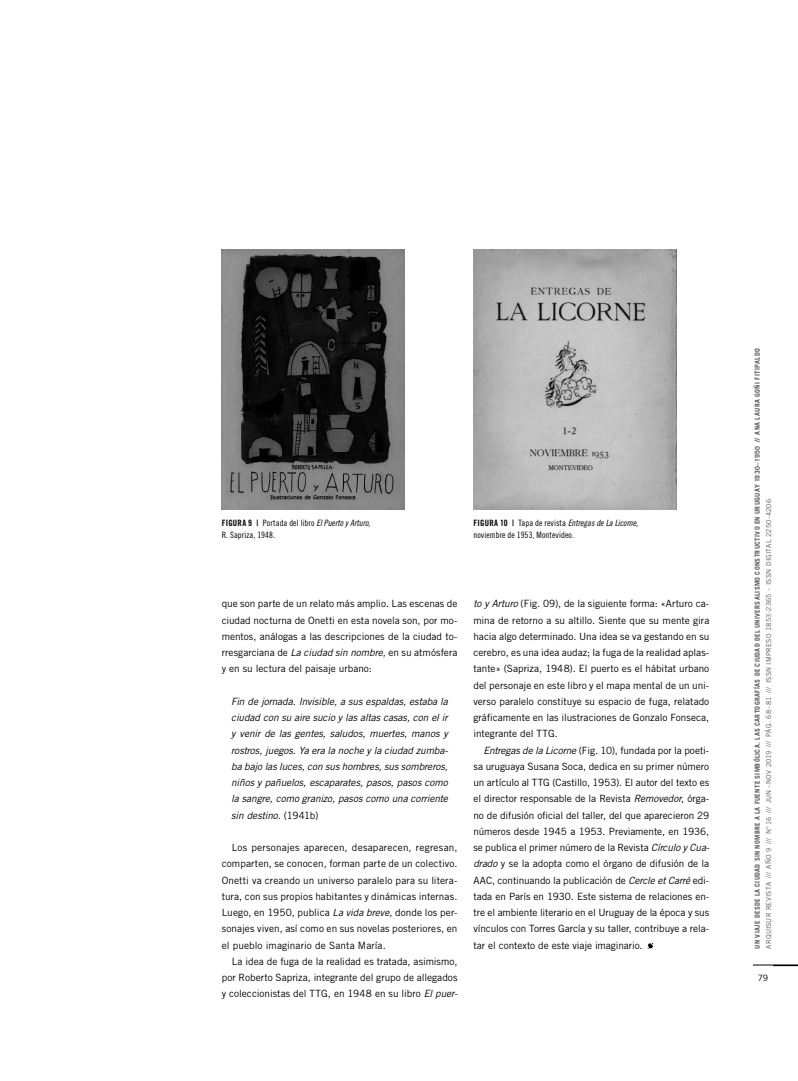
<style>
.page{position:relative;width:798px;height:1081px;background:#fff}
.page>*{position:absolute;margin:0;border:0;box-sizing:border-box;transform-origin:0 0}
.t1{font:10px/16.2px "Trade Gothic LT Std";color:#000;text-align:justify}
.t2{font:italic 10px/16.2px "Trade Gothic LT Std";letter-spacing:-.005em;color:#000;text-align:justify}
.t3{font:8.75px "Trade Gothic LT Std Cn 18 Obl";letter-spacing:-.005em;color:#000}
.t4{font:8.75px "Trade Gothic LT Std Cn 18";letter-spacing:.01em;color:#000}
.t5{font:8.75px "Trade Gothic LT Std";color:#000}
.t6{font:700 6.88px "Trade Gothic LT Std";letter-spacing:.05em;color:#575756}
.t7{font:6.88px "Trade Gothic LT Std";letter-spacing:.03em;color:#575756}
.s1{font-family:"Trade Gothic LT Std Bd Cn 20"}
.s2{font-family:"Trade Gothic LT Std Cn 18"}
.s3{font-style:italic}
.s4{font-style:normal}
</style>
<div class="page">
<img style="left:473px;top:250px;width:203px;height:260px">
<img style="left:221px;top:249px;width:183px;height:261px">
<svg style="left:647px;top:943px;width:6px;height:5px"></svg>
<hr style="left:752px;top:965px;width:45px;height:1px;background:#000">
<p class="t3" style="left:221px;top:518px;width:150px"><span class="s1">FIGURA 9 |</span> <span class="s2">Portada del libro</span> El Puerto y Arturo,</p>
<p class="t4" style="left:221px;top:530px;width:55px">R. Sapriza, 1948.</p>
<p class="t3" style="left:473px;top:518px;width:166px"><span class="s1">FIGURA 10 |</span> <span class="s2">Tapa de revista</span> Entregas de La Licorne,</p>
<p class="t4" style="left:473px;top:530px;width:102px">noviembre de 1953, Montevideo.</p>
<p class="t1" style="left:221px;top:595px;width:237px">que son parte de un relato más amplio. Las escenas de ciudad nocturna de Onetti en esta novela son, por mo&shy;mentos, análogas a las descripciones de la ciudad to&shy;rresgarciana de <span class="s3">La ciudad sin nombre,</span> en su atmósfera y en su lectura del paisaje urbano:</p>
<p class="t2" style="left:231px;top:693px;width:218px">Fin de jornada. Invisible, a sus espaldas, estaba la ciudad con su aire sucio y las altas casas, con el ir y venir de las gentes, saludos, muertes, manos y rostros, juegos. Ya era la noche y la ciudad zumba&shy;ba bajo las luces, con sus hombres, sus sombreros, niños y pañuelos, escaparates, pasos, pasos como la sangre, como granizo, pasos como una corriente sin destino. <span class="s4">(1941b)</span></p>
<p class="t1" style="left:221px;top:839px;width:237px;text-indent:10px">Los personajes aparecen, desaparecen, regresan, comparten, se conocen, forman parte de un colectivo.<br>Onetti va creando un universo paralelo para su litera&shy;tura, con sus propios habitantes y dinámicas internas.<br>Luego, en 1950, publica <span class="s3">La vida breve,</span> donde los per&shy;sonajes viven, así como en sus novelas posteriores, en el pueblo imaginario de Santa María.</p>
<p class="t1" style="left:221px;top:953px;width:237px;text-indent:10px">La idea de fuga de la realidad es tratada, asimismo, por Roberto Sapriza, integrante del grupo de allegados y coleccionistas del TTG, en 1948 en su libro <span class="s3">El puer-</span></p>
<p class="t1" style="left:473px;top:595px;width:237px"><span class="s3">to y Arturo</span> (Fig. 09), de la siguiente forma: «Arturo ca&shy;mina de retorno a su altillo. Siente que su mente gira hacia algo determinado. Una idea se va gestando en su cerebro, es una idea audaz; la fuga de la realidad aplas&shy;tante» (Sapriza, 1948). El puerto es el hábitat urbano del personaje en este libro y el mapa mental de un uni&shy;verso paralelo constituye su espacio de fuga, relatado gráficamente en las ilustraciones de Gonzalo Fonseca, integrante del TTG.</p>
<p class="t1" style="left:473px;top:742px;width:237px;text-indent:10px"><span class="s3">Entregas de la Licorne</span> (Fig. 10), fundada por la poeti&shy;sa uruguaya Susana Soca, dedica en su primer número un artículo al TTG (Castillo, 1953). El autor del texto es el director responsable de la Revista <span class="s3">Removedor</span>, órga&shy;no de difusión oficial del taller, del que aparecieron 29 números desde 1945 a 1953. Previamente, en 1936, se publica el primer número de la Revista <span class="s3">Círculo y Cua&shy;drado</span> y se la adopta como el órgano de difusión de la AAC, continuando la publicación de <span class="s3">Cercle et Carré</span> edi&shy;tada en París en 1930. Este sistema de relaciones en&shy;tre el ambiente literario en el Uruguay de la época y sus vínculos con Torres García y su taller, contribuye a rela&shy;tar el contexto de este viaje imaginario.</p>
<p class="t6" style="left:752px;top:948px;width:602px;rotate:-90deg">UN VIAJE DESDE LA CIUDAD SIN NOMBRE A LA FUENTE SIMBÓLICA. LAS CARTOGRAFÍAS DE CIUDAD DEL UNIVERSALISMO CONSTRUCTIVO EN URUGUAY 1930–1950 // ANA LAURA GOÑI FITIPALDO</p>
<p class="t7" style="left:764px;top:948px;width:451px;rotate:-90deg">ARQUISUR REVISTA /// AÑO 9 /// N° 16 /// JUN – NOV 2019 /// PÁG. 68–81 /// ISSN IMPRESO 1853-2365 – ISSN DIGITAL 2250-4206</p>
<p class="t5" style="left:757px;top:972px;width:12px">79</p>
</div>
